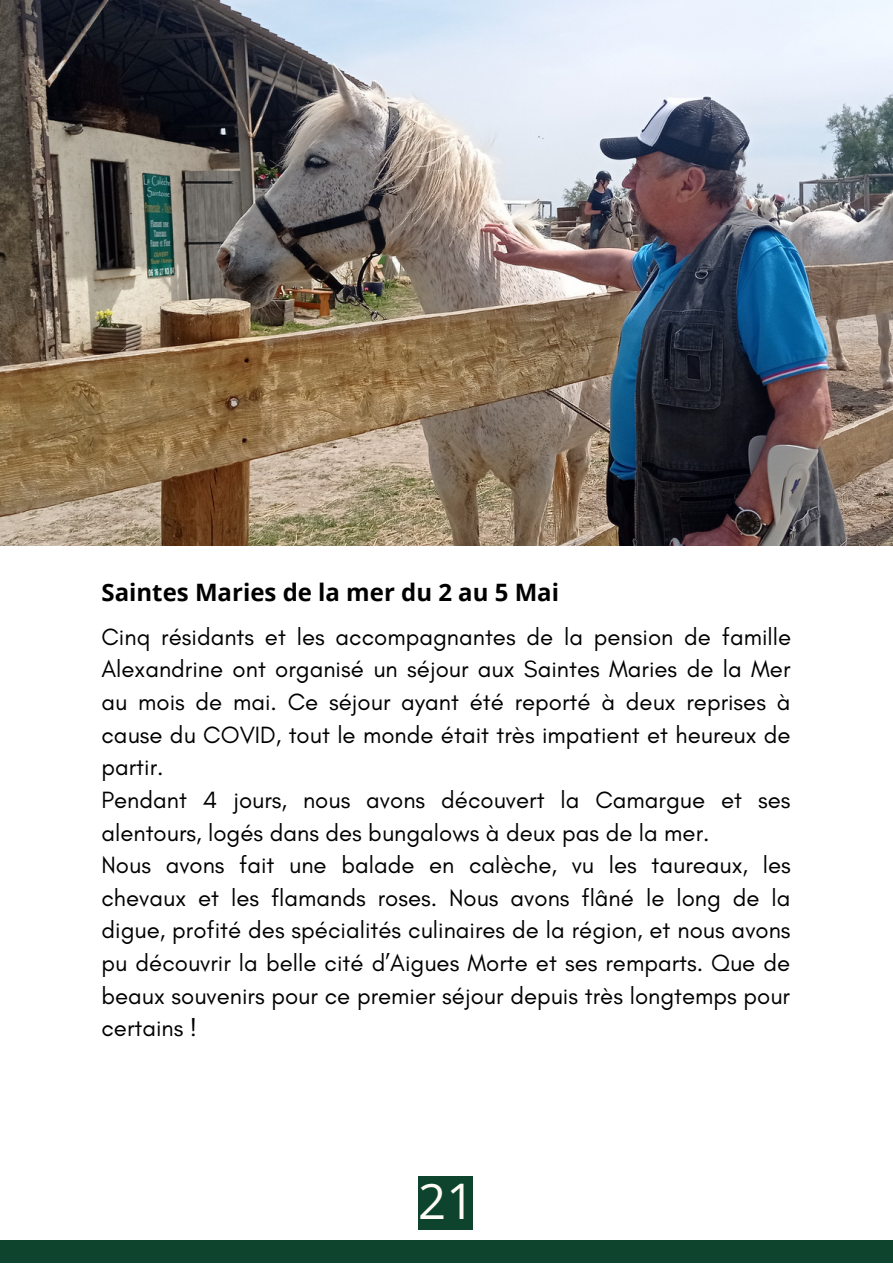
<style>
.page{position:relative;width:893px;height:1264px;background:#fff}
.page>*{position:absolute;margin:0;border:0;box-sizing:border-box;transform-origin:0 0}
.t1{font:49.05px "Open Sans";color:#fffcf5}
.t2{font:24px/32.5px "Glacial Indifference";color:#000}
.t3{font:700 24px "Open Sans";color:#000}
</style>
<div class="page">
<div style="left:0;top:1240px;width:892px;height:22px;background:#0e442d"></div>
<div style="left:418px;top:1176px;width:54px;height:53px;background:#0e442d"></div>
<img style="left:0;top:0;width:892px;height:545px">
<p class="t3" style="left:101px;top:576px;width:459px">Saintes Maries de la mer du 2 au 5 Mai</p>
<p class="t2" style="left:101px;top:620px;width:691px">Cinq résidants et les accompagnantes de la pension de famille Alexandrine ont organisé un séjour aux Saintes Maries de la Mer au mois de mai. Ce séjour ayant été reporté à deux reprises à cause du COVID, tout le monde était très impatient et heureux de partir.<br>Pendant 4 jours, nous avons découvert la Camargue et ses alentours, logés dans des bungalows à deux pas de la mer.<br>Nous avons fait une balade en calèche, vu les taureaux, les chevaux et les flamands roses. Nous avons flâné le long de la digue, profité des spécialités culinaires de la région, et nous avons pu découvrir la belle cité d’Aigues Morte et ses remparts. Que de beaux souvenirs pour ce premier séjour depuis très longtemps pour certains !</p>
<h1 class="t1" style="left:418px;top:1166px;width:58px">21</h1>
</div>
